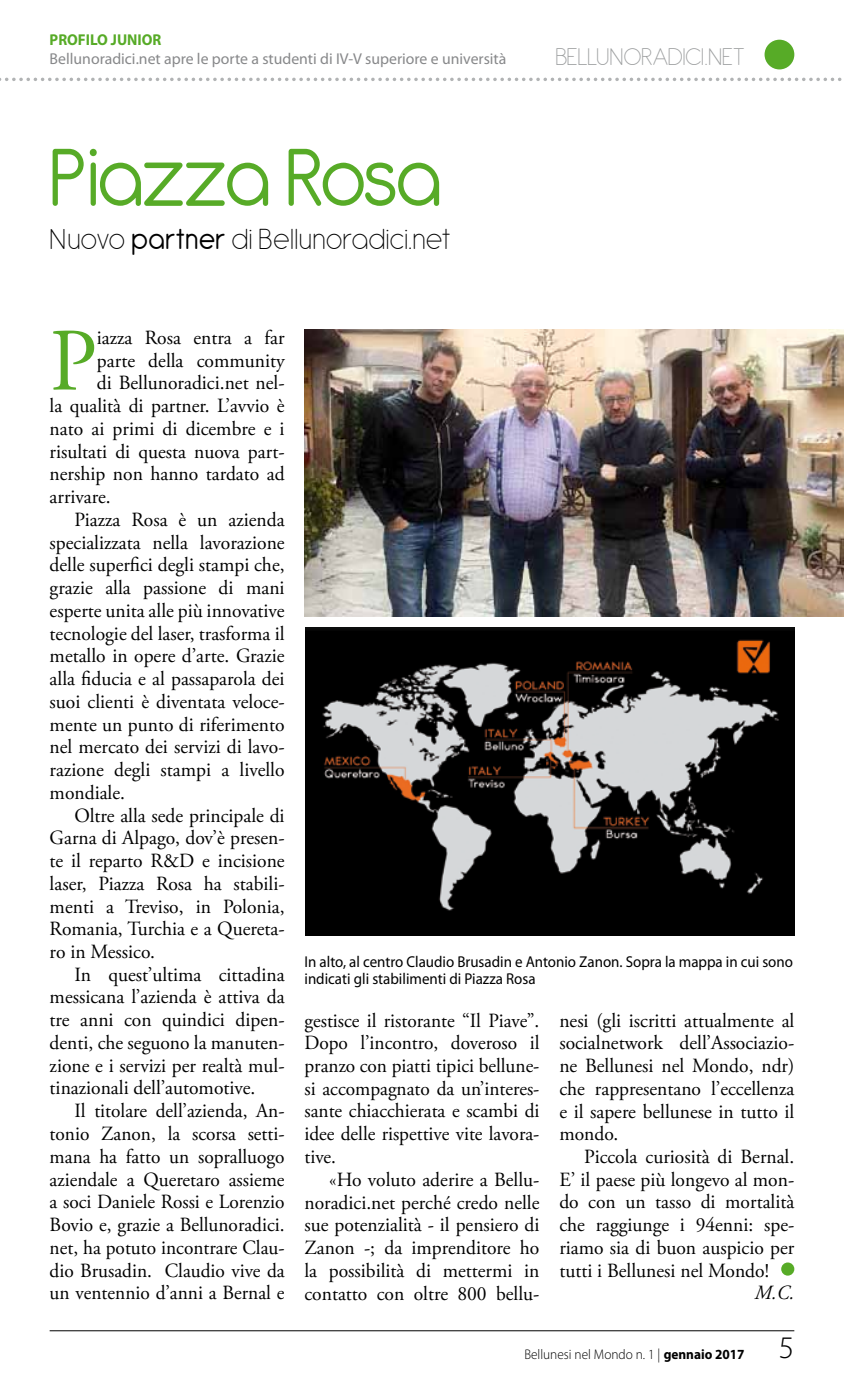
<style>
.page{position:relative;width:844px;height:1389px;background:#fff}
.page>*{position:absolute;margin:0;border:0;box-sizing:border-box;transform-origin:0 0}
.t1{font:89.25px "Antipasto";letter-spacing:-.045em;color:#57ab27;scale:.95 1}
.t2{font:88.73px "Adobe Garamond Pro";color:#57ab27}
.t3{font:200 31.5px "Antipasto";color:#000;scale:.95 1}
.t4{font:300 31.5px "Myriad Pro";color:#000}
.t5{font:200 26.25px "Antipasto";letter-spacing:-.01em;color:#9c9e9f}
.t6{font:20.12px/22.8px "Adobe Garamond Pro";color:#000;text-align:justify}
.t7{font:20.12px/22.8px "Adobe Garamond Pro";color:#000;text-align:justify;scale:.96 1}
.t8{font:italic 20.12px "Adobe Garamond Pro";color:#000}
.t9{font:15.75px/16.8px "Myriad Pro";color:#000;scale:.95 1}
.t10{font:15.75px "Myriad Pro";color:#87888a}
.t11{font:700 15.75px "Myriad Pro";color:#57ab27;scale:.95 1}
.t12{font:300 14px "Myriad Pro";color:#000;scale:.95 1}
.s1{font-weight:400}
.s2{font-weight:700}
</style>
<div class="page">
<svg style="left:0;top:78px;width:842px;height:3px"></svg>
<hr style="left:50px;top:1330px;width:744px;height:1px;background:#000">
<div style="left:764px;top:40px;width:30px;height:29px;background:#57ab27;border-radius:50%"></div>
<img style="left:304px;top:329px;width:539px;height:287px">
<div style="left:781px;top:1262px;width:13px;height:14px;background:#57ab27;border-radius:50%"></div>
<img style="left:306px;top:628px;width:488px;height:308px">
<p class="t11" style="left:50px;top:29px;width:102px">PROFILO JUNIOR</p>
<p class="t10" style="left:50px;top:49px;width:458px">Bellunoradici.net apre le porte a studenti di IV-V superiore e università</p>
<h1 class="t1" style="left:50px;top:127px;width:415px">Piazza Rosa</h1>
<h3 class="t3" style="left:50px;top:221px;width:423px">Nuovo <span class="s1">partner</span> di Bellunoradici.net</h3>
<h3 class="t5" style="left:555px;top:41px;width:190px">bellunoradici.net</h3>
<h2 class="t2" style="left:50px;top:308px;width:49px">P</h2>
<p class="t6" style="left:97px;top:327px;width:189px">iazza Rosa entra a far</p>
<p class="t6" style="left:97px;top:350px;width:189px">parte della community</p>
<p class="t6" style="left:97px;top:372px;width:189px">di Bellunoradici.net nel-</p>
<p class="t6" style="left:50px;top:395px;width:236px">la qualità di partner. L’avvio è</p>
<p class="t6" style="left:50px;top:418px;width:236px">nato ai primi di dicembre e i</p>
<p class="t6" style="left:50px;top:441px;width:236px">risultati di questa nuova part-</p>
<p class="t6" style="left:50px;top:463px;width:236px">nership non hanno tardato ad</p>
<p class="t6" style="left:50px;top:486px;width:62px">arrivare.</p>
<p class="t6" style="left:74px;top:509px;width:212px">Piazza Rosa è un azienda</p>
<p class="t6" style="left:50px;top:532px;width:236px">specializzata nella lavorazione</p>
<p class="t6" style="left:50px;top:554px;width:236px">delle superfici degli stampi che,</p>
<p class="t6" style="left:50px;top:577px;width:236px">grazie alla passione di mani</p>
<p class="t6" style="left:50px;top:600px;width:236px">esperte unita alle più innovative</p>
<p class="t6" style="left:50px;top:623px;width:236px">tecnologie del laser, trasforma il</p>
<p class="t6" style="left:50px;top:645px;width:236px">metallo in opere d’arte. Grazie</p>
<p class="t6" style="left:50px;top:668px;width:236px">alla fiducia e al passaparola dei</p>
<p class="t6" style="left:50px;top:691px;width:236px">suoi clienti è diventata veloce-</p>
<p class="t6" style="left:50px;top:714px;width:236px">mente un punto di riferimento</p>
<p class="t6" style="left:50px;top:736px;width:236px">nel mercato dei servizi di lavo-</p>
<p class="t6" style="left:50px;top:759px;width:236px">razione degli stampi a livello</p>
<p class="t6" style="left:50px;top:782px;width:77px">mondiale.</p>
<p class="t6" style="left:74px;top:804px;width:212px">Oltre alla sede principale di</p>
<p class="t6" style="left:50px;top:827px;width:236px">Garna di Alpago, dov’è presen-</p>
<p class="t6" style="left:50px;top:850px;width:236px">te il reparto R&amp;D e incisione</p>
<p class="t6" style="left:50px;top:873px;width:236px">laser, Piazza Rosa ha stabili-</p>
<p class="t6" style="left:50px;top:895px;width:236px">menti a Treviso, in Polonia,</p>
<p class="t6" style="left:50px;top:918px;width:236px">Romania, Turchia e a Quereta-</p>
<p class="t6" style="left:50px;top:941px;width:107px">ro in Messico.</p>
<p class="t6" style="left:74px;top:964px;width:211px">In quest’ultima cittadina</p>
<p class="t6" style="left:50px;top:986px;width:236px">messicana l’azienda è attiva da</p>
<p class="t6" style="left:50px;top:1009px;width:236px">tre anni con quindici dipen-</p>
<p class="t6" style="left:50px;top:1032px;width:236px">denti, che seguono la manuten-</p>
<p class="t6" style="left:50px;top:1055px;width:236px">zione e i servizi per realtà mul-</p>
<p class="t6" style="left:50px;top:1077px;width:207px">tinazionali dell’automotive.</p>
<p class="t7" style="left:74px;top:1100px;width:220px">Il titolare dell’azienda, An-</p>
<p class="t7" style="left:50px;top:1123px;width:246px">tonio Zanon, la scorsa setti-</p>
<p class="t7" style="left:50px;top:1146px;width:246px">mana ha fatto un sopralluogo</p>
<p class="t7" style="left:50px;top:1169px;width:246px">aziendale a Queretaro assieme</p>
<p class="t7" style="left:50px;top:1191px;width:246px">a soci Daniele Rossi e Lorenzio</p>
<p class="t7" style="left:50px;top:1214px;width:246px">Bovio e, grazie a Bellunoradici.</p>
<p class="t7" style="left:50px;top:1237px;width:246px">net, ha potuto incontrare Clau-</p>
<p class="t7" style="left:50px;top:1260px;width:246px">dio Brusadin. Claudio vive da</p>
<p class="t7" style="left:50px;top:1282px;width:246px">un ventennio d’anni a Bernal e</p>
<p class="t9" style="left:304px;top:953px;width:515px">In alto, al centro Claudio Brusadin e Antonio Zanon. Sopra la mappa in cui sono indicati gli stabilimenti di Piazza Rosa</p>
<p class="t7" style="left:304px;top:1009px;width:246px">gestisce il ristorante “Il Piave”.<br>Dopo l’incontro, doveroso il pranzo con piatti tipici bellune&shy;si accompagnato da un’interes&shy;sante chiacchierata e scambi di idee delle rispettive vite lavora&shy;tive.</p>
<p class="t6" style="left:304px;top:1169px;width:236px;text-indent:25px">«Ho voluto aderire a Bellu&shy;noradici.net perché credo nelle sue potenzialità - il pensiero di Zanon -; da imprenditore ho la possibilità di mettermi in contatto con oltre 800 bellu-</p>
<p class="t6" style="left:559px;top:1009px;width:236px">nesi (gli iscritti attualmente al socialnetwork dell’Associazio&shy;ne Bellunesi nel Mondo, ndr) che rappresentano l’eccellenza e il sapere bellunese in tutto il mondo.</p>
<p class="t6" style="left:559px;top:1146px;width:236px;text-indent:25px">Piccola curiosità di Bernal.<br>E’ il paese più longevo al mon&shy;do con un tasso di mortalità che raggiunge i 94enni: spe&shy;riamo sia di buon auspicio per tutti i Bellunesi nel Mondo!</p>
<p class="t8" style="left:754px;top:1281px;width:41px">M.C.</p>
<p class="t12" style="left:524px;top:1346px;width:233px">Bellunesi nel Mondo n. 1 | <span class="s2">gennaio 2017</span></p>
<h3 class="t4" style="left:778px;top:1329px;width:17px">5</h3>
</div>
